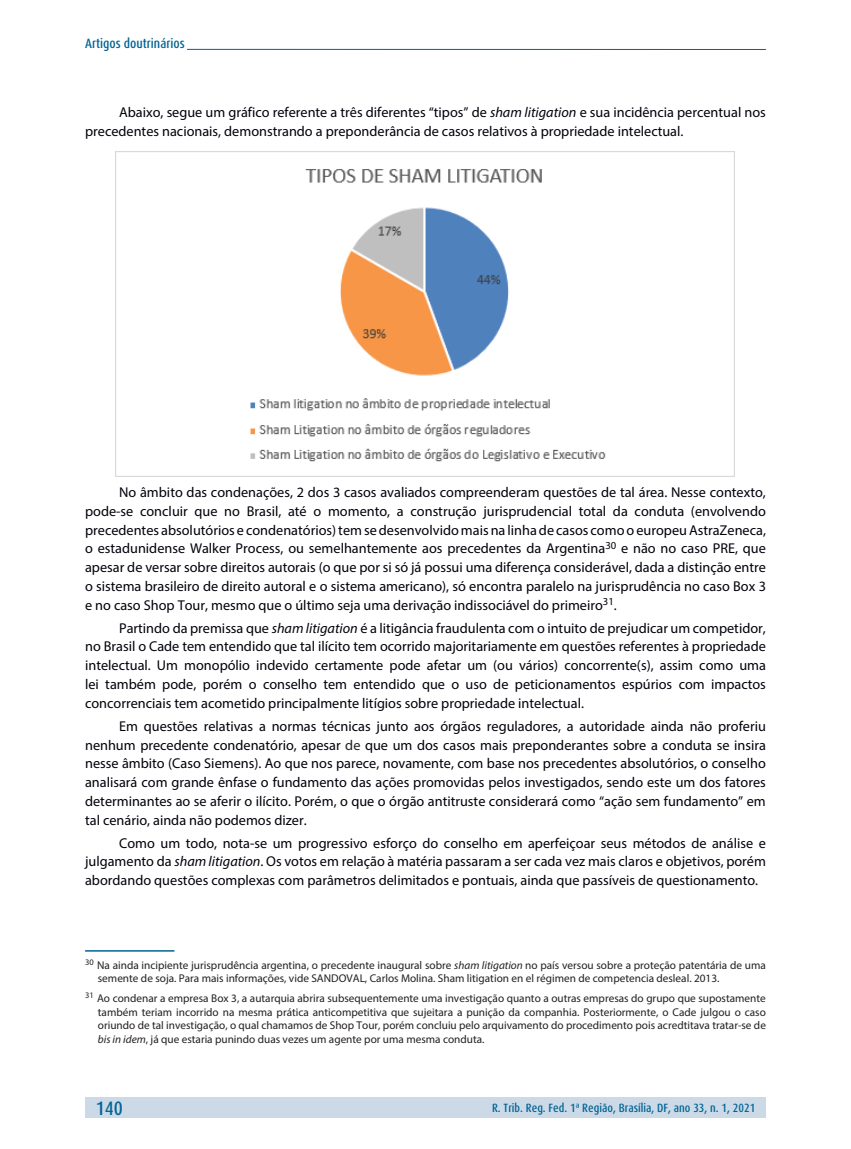
<style>
.page{position:relative;width:851px;height:1149px;background:#fff}
.page>*{position:absolute;margin:0;border:0;box-sizing:border-box;transform-origin:0 0}
.t1{font:500 condensed 19.5px "Dax Pro";color:#006494}
._03_-_TEXTO{font:14.25px/18.8px "Myriad Pro";color:#00000a;text-align:justify}
.t2{font:500 condensed 13.5px "Dax Pro";color:#006494}
.t3{font:500 condensed 12px "Dax Pro";color:#006494}
._09_-_NOTAS_DOIS_NUM{font:11.25px/13.5px "Myriad Pro";color:#231f20}
.s1{font-style:italic}
.s2{color:#231f20}
</style>
<div class="page">
<hr style="left:187px;top:49px;width:578px;height:1px;background:#006494">
<div style="left:85px;top:1096px;width:680px;height:21px;background:#ccdae8"></div>
<img style="left:116px;top:151px;width:617px;height:325px">
<hr style="left:85px;top:949px;width:89px;height:2px;background:#006494">
<p class="t2" style="left:85px;top:35px;width:101px">Artigos doutrinários</p>
<p class="_03_-_TEXTO" style="left:85px;top:103px;width:682px;text-indent:34px">Abaixo, segue um gráfico referente a três diferentes “tipos” de <span class="s1">sham litigation</span> e sua incidência percentual nos precedentes nacionais, demonstrando a preponderância de casos relativos à propriedade intelectual.</p>
<p class="_03_-_TEXTO" style="left:85px;top:482px;width:682px;text-indent:34px">No âmbito das condenações, 2 dos 3 casos avaliados compreenderam questões de tal área. Nesse contexto, pode-se concluir que no Brasil, até o momento, a construção jurisprudencial total da conduta (envolvendo precedentes absolutórios e condenatórios) tem se desenvolvido mais na linha de casos como o europeu AstraZeneca, o estadunidense Walker Process, ou semelhantemente aos precedentes da Argentina<sup>30</sup> e não no caso PRE, que apesar de versar sobre direitos autorais (o que por si só já possui uma diferença considerável, dada a distinção entre o sistema brasileiro de direito autoral e o sistema americano), só encontra paralelo na jurisprudência no caso Box 3 e no caso Shop Tour, mesmo que o último seja uma derivação indissociável do primeiro<sup>31</sup>.</p>
<p class="_03_-_TEXTO" style="left:85px;top:618px;width:682px;text-indent:34px">Partindo da premissa que <span class="s1">sham litigation</span> é a litigância fraudulenta com o intuito de prejudicar um competidor, no Brasil o Cade tem entendido que tal ilícito tem ocorrido majoritariamente em questões referentes à propriedade intelectual. Um monopólio indevido certamente pode afetar um (ou vários) concorrente(s), assim como uma lei também pode, porém o conselho tem entendido que o uso de peticionamentos espúrios com impactos concorrenciais tem acometido principalmente litígios sobre propriedade intelectual.</p>
<p class="_03_-_TEXTO" style="left:85px;top:716px;width:682px;text-indent:34px">Em questões relativas a normas técnicas junto aos órgãos reguladores, a autoridade ainda não proferiu nenhum precedente condenatório, apesar <span class="s2">de</span> que um dos casos mais preponderantes sobre a conduta se insira nesse âmbito (Caso Siemens). Ao que nos parece, novamente, com base nos precedentes absolutórios, o conselho analisará com grande ênfase o fundamento das ações promovidas pelos investigados, sendo este um dos fatores determinantes ao se aferir o ilícito. Porém, o que o órgão antitruste considerará como “ação sem fundamento” em tal cenário, ainda não podemos dizer.</p>
<p class="_03_-_TEXTO" style="left:85px;top:832px;width:682px;text-indent:34px">Como um todo, nota-se um progressivo esforço do conselho em aperfeiçoar seus métodos de análise e julgamento da <span class="s1">sham litigation</span>. Os votos em relação à matéria passaram a ser cada vez mais claros e objetivos, porém abordando questões complexas com parâmetros delimitados e pontuais, ainda que passíveis de questionamento.</p>
<p class="_09_-_NOTAS_DOIS_NUM" style="left:98px;top:957px;width:669px;text-indent:-13px"><sup>30</sup> Na ainda incipiente jurisprudência argentina, o precedente inaugural sobre <span class="s1">sham litigation</span> no país versou sobre a proteção patentária de uma semente de soja. Para mais informações, vide SANDOVAL, Carlos Molina. Sham litigation en el régimen de competencia desleal. 2013.</p>
<p class="_09_-_NOTAS_DOIS_NUM" style="left:98px;top:991px;width:669px;text-align:justify;text-indent:-13px"><sup>31</sup> Ao condenar a empresa Box 3, a autarquia abrira subsequentemente uma investigação quanto a outras empresas do grupo que supostamente também teriam incorrido na mesma prática anticompetitiva que sujeitara a punição da companhia. Posteriormente, o Cade julgou o caso oriundo de tal investigação, o qual chamamos de Shop Tour, porém concluiu pelo arquivamento do procedimento pois acredtitava tratar-se de <span class="s1">bis in idem</span>, já que estaria punindo duas vezes um agente por uma mesma conduta.</p>
<h1 class="t1" style="left:96px;top:1094px;width:29px">140</h1>
<p class="t3" style="left:492px;top:1099px;width:264px">R. Trib. Reg. Fed. 1ª Região, Brasília, DF, ano 33, n. 1, 2021</p>
</div>
